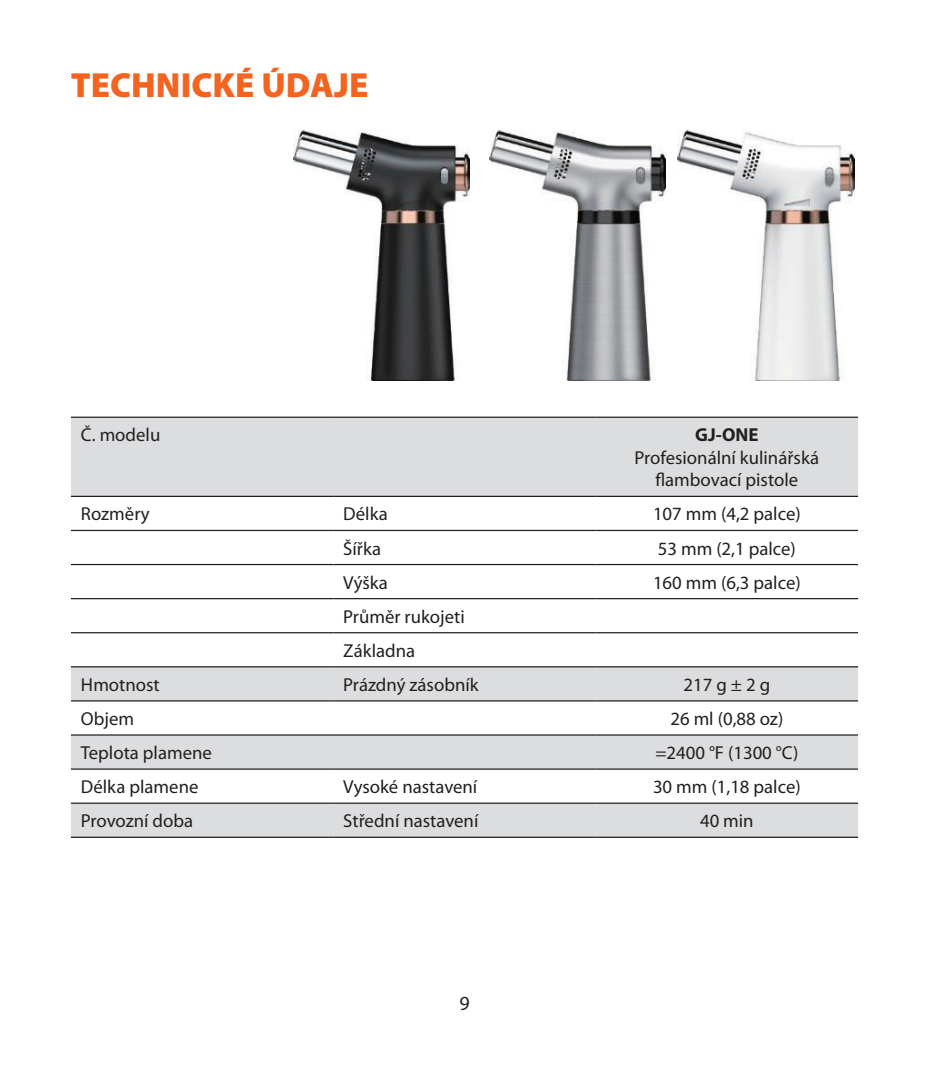
<style>
.page{position:relative;width:929px;height:1071px;background:#fff}
.page>*{position:absolute;margin:0;border:0;box-sizing:border-box;transform-origin:0 0}
.Nadpis{font:900 35px "Myriad Pro";color:#f36421}
.t1{font:20px "Myriad Pro";color:#231f20}
.Základný_text{font:18.75px/22.5px "Myriad Pro";color:#231f20;text-align:center}
.Základný_text-2{font:700 18.75px "Myriad Pro";color:#231f20}
</style>
<div class="page">
<img style="left:293px;top:130px;width:176px;height:250px">
<img style="left:489px;top:130px;width:176px;height:250px">
<img style="left:677px;top:130px;width:177px;height:250px">
<svg style="left:71px;top:418px;width:786px;height:418px"></svg>
<hr style="left:71px;top:416px;width:262px;height:2px;background:#231f20">
<hr style="left:333px;top:416px;width:262px;height:2px;background:#231f20">
<hr style="left:595px;top:416px;width:262px;height:2px;background:#231f20">
<hr style="left:71px;top:495px;width:262px;height:2px;background:#231f20">
<hr style="left:333px;top:495px;width:262px;height:2px;background:#231f20">
<hr style="left:595px;top:495px;width:262px;height:2px;background:#231f20">
<hr style="left:71px;top:529px;width:262px;height:2px;background:#231f20">
<hr style="left:333px;top:529px;width:262px;height:2px;background:#231f20">
<hr style="left:595px;top:529px;width:262px;height:2px;background:#231f20">
<hr style="left:71px;top:563px;width:262px;height:2px;background:#231f20">
<hr style="left:333px;top:563px;width:262px;height:2px;background:#231f20">
<hr style="left:595px;top:563px;width:262px;height:2px;background:#231f20">
<hr style="left:71px;top:598px;width:262px;height:1px;background:#231f20">
<hr style="left:333px;top:598px;width:262px;height:1px;background:#231f20">
<hr style="left:595px;top:598px;width:262px;height:1px;background:#231f20">
<hr style="left:71px;top:632px;width:262px;height:1px;background:#231f20">
<hr style="left:333px;top:632px;width:262px;height:1px;background:#231f20">
<hr style="left:595px;top:632px;width:262px;height:1px;background:#231f20">
<hr style="left:71px;top:666px;width:262px;height:1px;background:#231f20">
<hr style="left:333px;top:666px;width:262px;height:1px;background:#231f20">
<hr style="left:595px;top:666px;width:262px;height:1px;background:#231f20">
<hr style="left:71px;top:700px;width:262px;height:1px;background:#231f20">
<hr style="left:333px;top:700px;width:262px;height:1px;background:#231f20">
<hr style="left:595px;top:700px;width:262px;height:1px;background:#231f20">
<hr style="left:71px;top:734px;width:262px;height:1px;background:#231f20">
<hr style="left:333px;top:734px;width:262px;height:1px;background:#231f20">
<hr style="left:595px;top:734px;width:262px;height:1px;background:#231f20">
<hr style="left:71px;top:768px;width:262px;height:1px;background:#231f20">
<hr style="left:333px;top:768px;width:262px;height:1px;background:#231f20">
<hr style="left:595px;top:768px;width:262px;height:1px;background:#231f20">
<hr style="left:71px;top:802px;width:262px;height:1px;background:#231f20">
<hr style="left:333px;top:802px;width:262px;height:1px;background:#231f20">
<hr style="left:595px;top:802px;width:262px;height:1px;background:#231f20">
<hr style="left:71px;top:836px;width:262px;height:1px;background:#231f20">
<hr style="left:333px;top:836px;width:262px;height:1px;background:#231f20">
<hr style="left:595px;top:836px;width:262px;height:1px;background:#231f20">
<p class="Nadpis" style="left:71px;top:65px;width:299px">TECHNICKÉ ÚDAJE</p>
<p class="Základný_text" style="left:81px;top:423px;width:81px">Č. modelu</p>
<p class="Základný_text-2" style="left:695px;top:422px;width:65px">GJ-ONE</p>
<p class="Základný_text" style="left:634px;top:446px;width:186px">Profesionální kulinářská flambovací pistole</p>
<p class="Základný_text" style="left:81px;top:502px;width:70px">Rozměry</p>
<p class="Základný_text" style="left:343px;top:502px;width:46px">Délka</p>
<p class="Základný_text" style="left:653px;top:502px;width:149px">107 mm (4,2 palce)</p>
<p class="Základný_text" style="left:343px;top:536px;width:40px">Šířka</p>
<p class="Základný_text" style="left:657px;top:536px;width:140px">53 mm (2,1 palce)</p>
<p class="Základný_text" style="left:343px;top:570px;width:46px">Výška</p>
<p class="Základný_text" style="left:653px;top:570px;width:149px">160 mm (6,3 palce)</p>
<p class="Základný_text" style="left:343px;top:604px;width:123px">Průměr rukojeti</p>
<p class="Základný_text" style="left:343px;top:638px;width:74px">Základna</p>
<p class="Základný_text" style="left:81px;top:672px;width:80px">Hmotnost</p>
<p class="Základný_text" style="left:343px;top:672px;width:137px">Prázdný zásobník</p>
<p class="Základný_text" style="left:683px;top:672px;width:88px">217 g ± 2 g</p>
<p class="Základný_text" style="left:81px;top:707px;width:55px">Objem</p>
<p class="Základný_text" style="left:670px;top:707px;width:114px">26 ml (0,88 oz)</p>
<p class="Základný_text" style="left:81px;top:741px;width:132px">Teplota plamene</p>
<p class="Základný_text" style="left:655px;top:741px;width:144px">=2400 °F (1300 °C)</p>
<p class="Základný_text" style="left:81px;top:775px;width:119px">Délka plamene</p>
<p class="Základný_text" style="left:343px;top:775px;width:135px">Vysoké nastavení</p>
<p class="Základný_text" style="left:653px;top:775px;width:149px">30 mm (1,18 palce)</p>
<p class="Základný_text" style="left:81px;top:809px;width:114px">Provozní doba</p>
<p class="Základný_text" style="left:343px;top:809px;width:137px">Střední nastavení</p>
<p class="Základný_text" style="left:700px;top:809px;width:55px">40 min</p>
<p class="t1" style="left:459px;top:990px;width:12px">9</p>
</div>
